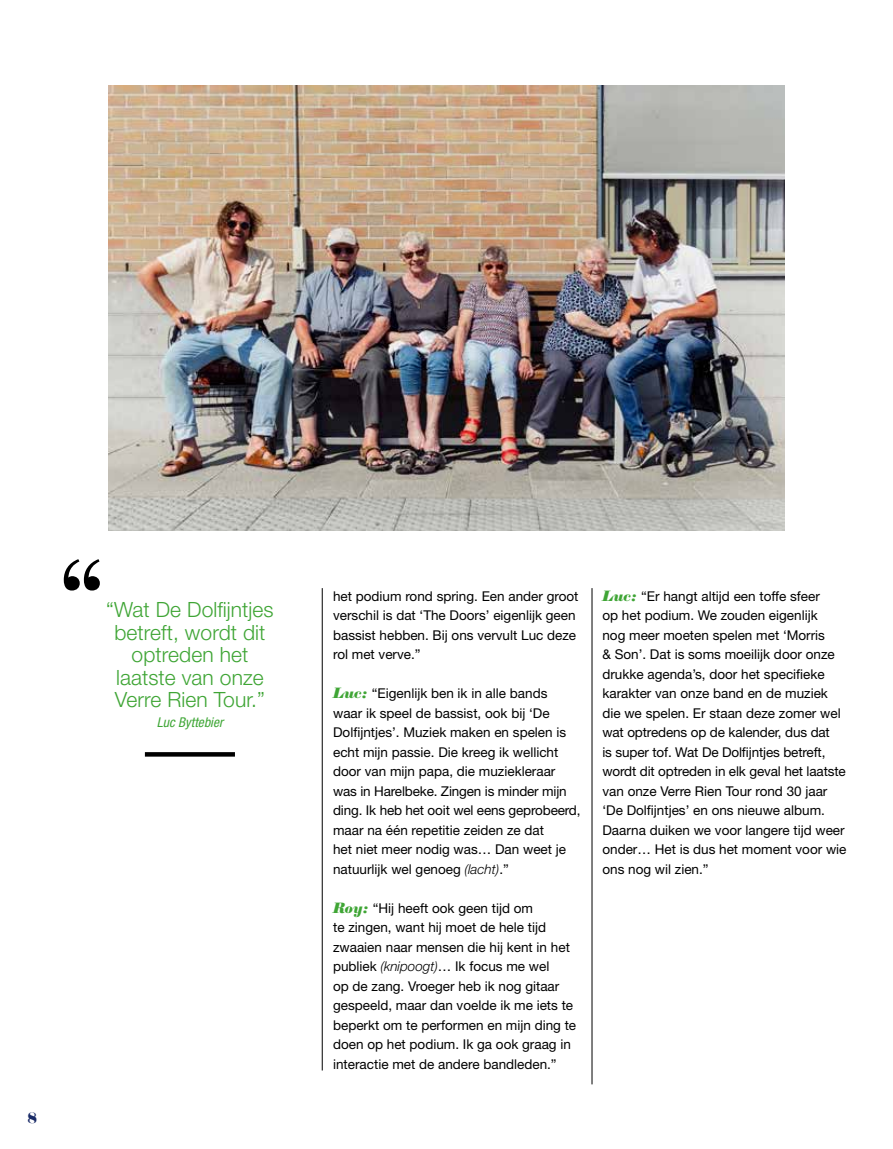
<style>
.page{position:relative;width:893px;height:1149px;background:#fff}
.page>*{position:absolute;margin:0;border:0;box-sizing:border-box;transform-origin:0 0}
.t1{font:300 21px/22.5px "Helvetica Neue LT Std";letter-spacing:.005em;color:#3fa535;text-align:center}
.t2{font:15px "Sybarite Huge";color:#192a67}
.t3{font:13.5px/19.5px "Helvetica Neue LT Std";color:#000}
.t4{font:italic condensed 13.5px "Helvetica Neue LT Std";letter-spacing:.005em;color:#3ea635}
.s1{font-family:"Sybarite Small";font-style:italic;font-size:15px;color:#3fa535}
.s2{font-weight:300;font-style:italic}
</style>
<div class="page">
<img style="left:108px;top:86px;width:676px;height:444px">
<hr style="left:592px;top:588px;width:1px;height:495px;background:#000">
<hr style="left:322px;top:588px;width:1px;height:482px;background:#000">
<svg style="left:145px;top:752px;width:90px;height:4px"></svg>
<svg style="left:64px;top:559px;width:36px;height:31px"></svg>
<p class="t2" style="left:28px;top:1107px;width:11px">8</p>
<h1 class="t1" style="left:106px;top:597px;width:169px">“Wat De Dolfijntjes betreft, wordt dit optreden het laatste van onze<br>Verre Rien Tour.”</h1>
<p class="t4" style="left:157px;top:714px;width:68px">Luc Byttebier</p>
<p class="t3" style="left:333px;top:585px;width:247px">het podium rond spring. Een ander groot verschil is dat ‘The Doors’ eigenlijk geen bassist hebben. Bij ons vervult Luc deze rol met verve.”</p>
<p class="t3" style="left:333px;top:683px;width:249px"><span class="s1">Luc:</span> “Eigenlijk ben ik in alle bands<br>waar ik speel de bassist, ook bij ‘De Dolfijntjes’. Muziek maken en spelen is echt mijn passie. Die kreeg ik wellicht door van mijn papa, die muziekleraar was in Harelbeke. Zingen is minder mijn ding. Ik heb het ooit wel eens geprobeerd, maar na één repetitie zeiden ze dat<br>het niet meer nodig was… Dan weet je natuurlijk wel genoeg <span class="s2">(lacht)</span>.”</p>
<p class="t3" style="left:333px;top:897px;width:245px"><span class="s1">Roy:</span> “Hij heeft ook geen tijd om<br>te zingen, want hij moet de hele tijd zwaaien naar mensen die hij kent in het publiek <span class="s2">(knipoogt)</span>… Ik focus me wel<br>op de zang. Vroeger heb ik nog gitaar gespeeld, maar dan voelde ik me iets te beperkt om te performen en mijn ding te doen op het podium. Ik ga ook graag in interactie met de andere bandleden.”</p>
<p class="t3" style="left:602px;top:585px;width:246px"><span class="s1">Luc:</span> “Er hangt altijd een toffe sfeer<br>op het podium. We zouden eigenlijk<br>nog meer moeten spelen met ‘Morris<br>&amp; Son’. Dat is soms moeilijk door onze drukke agenda’s, door het specifieke karakter van onze band en de muziek die we spelen. Er staan deze zomer wel wat optredens op de kalender, dus dat<br>is super tof. Wat De Dolfijntjes betreft, wordt dit optreden in elk geval het laatste van onze Verre Rien Tour rond 30 jaar ‘De Dolfijntjes’ en ons nieuwe album.<br>Daarna duiken we voor langere tijd weer onder… Het is dus het moment voor wie ons nog wil zien.”</p>
</div>
